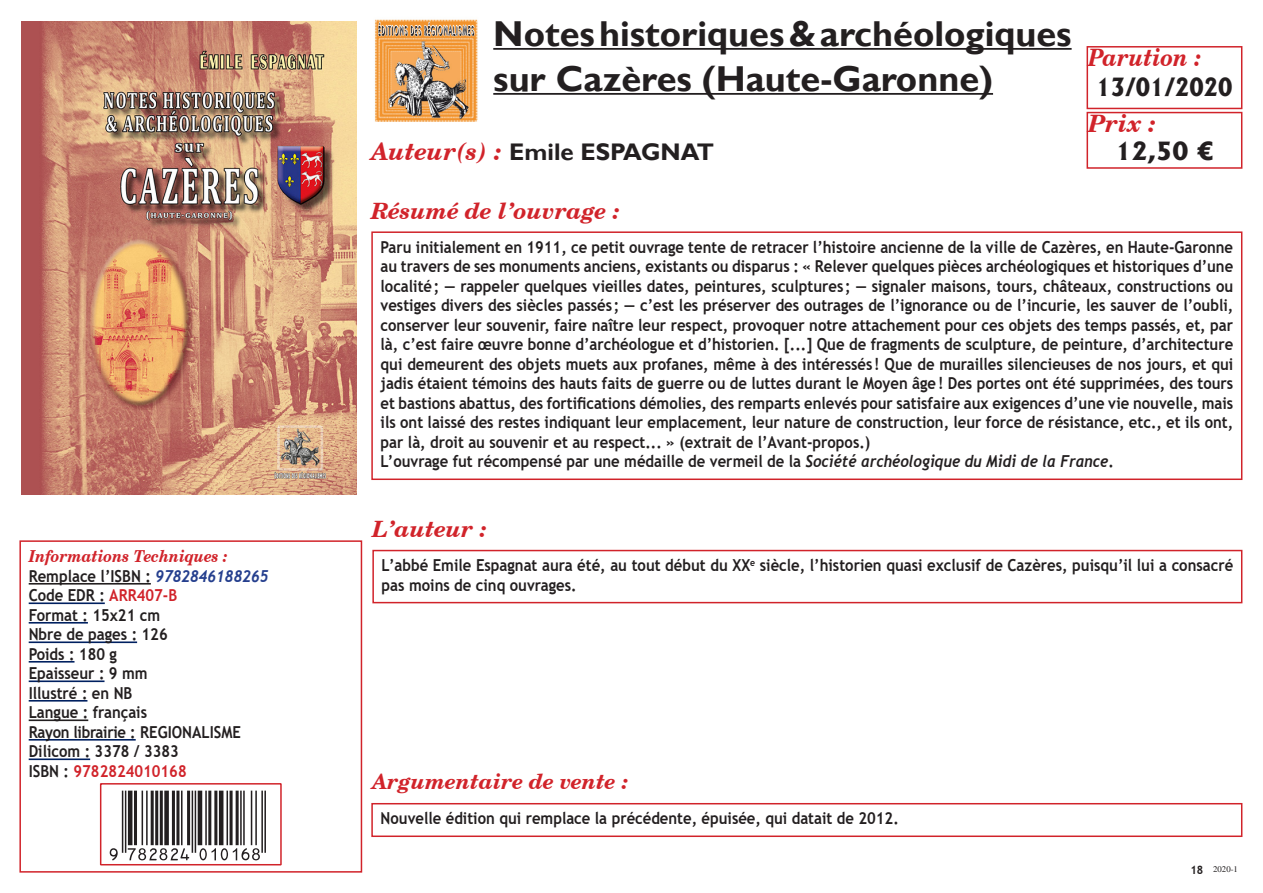
<style>
.page{position:relative;width:1263px;height:893px;background:#fff}
.page>*{position:absolute;margin:0;border:0;box-sizing:border-box;transform-origin:0 0}
.Titre_Livre{font:700 36px/45px "Gill Sans";color:#231f20}
.Titre_Livre_2{font:700 24px "Gill Sans";color:#231f20}
.t1{font:800 24px "Albertus";color:#231f20;scale:.9 1}
.t2{font:italic 700 24px "Century Schoolbook BT";color:#d1232a;scale:.9 1}
.t3{font:800 24px "Albertus";color:#231f20}
.t4{font:italic 700 24px "Century Schoolbook BT";color:#d1232a}
.t5{font:italic 700 22.5px "Century Schoolbook BT";color:#d1232a}
.t6{font:italic 700 21px "Century Schoolbook BT";color:#d1232a}
.Texte_1{font:700 16.5px/19.5px "Trebuchet MS";color:#231f20;text-align:justify;scale:.9 1}
.Texte_1-2{font:700 16.5px "Trebuchet MS";letter-spacing:-.02em;color:#231f20;scale:.9 1}
.Texte_1-3{font:italic 700 16.5px "Century Schoolbook BT";color:#d1232a;scale:.9 1}
.Texte_1-4{font:700 16.5px "Trebuchet MS";color:#d1232a;scale:.9 1}
.t7{font:8.7px "Times";color:#231f20}
.s1{font-family:"Trebuchet";font-style:italic;color:#253f8e}
.s2{color:#d1232a}
.s3{color:#231f20}
.s4{font-family:"Century Schoolbook BT";font-style:italic;color:#d1232a}
.s5{font-family:"Trebuchet";font-style:italic}
.s6{font-family:"Trebuchet MS";font-weight:700;font-size:11.55px}
</style>
<div class="page">
<hr style="left:493px;top:48px;width:578px;height:2px;background:#231f20">
<hr style="left:493px;top:93px;width:500px;height:2px;background:#231f20">
<div style="left:19px;top:540px;width:343px;height:333px;border:2px solid #d1232a"></div>
<hr style="left:29px;top:583px;width:122px;height:2px;background:#231f20">
<hr style="left:29px;top:602px;width:76px;height:2px;background:#002060">
<hr style="left:29px;top:622px;width:59px;height:2px;background:#002060">
<hr style="left:29px;top:641px;width:108px;height:2px;background:#002060">
<hr style="left:29px;top:661px;width:45px;height:2px;background:#002060">
<hr style="left:29px;top:680px;width:76px;height:2px;background:#002060">
<hr style="left:29px;top:700px;width:58px;height:2px;background:#002060">
<hr style="left:29px;top:719px;width:59px;height:2px;background:#231f20">
<hr style="left:29px;top:739px;width:107px;height:2px;background:#002060">
<hr style="left:29px;top:758px;width:61px;height:2px;background:#002060">
<div style="left:100px;top:783px;width:182px;height:82px;border:2px solid #d1232a"></div>
<div style="left:371px;top:231px;width:871px;height:249px;border:2px solid #d1232a"></div>
<div style="left:372px;top:550px;width:870px;height:53px;border:2px solid #d1232a"></div>
<img style="left:21px;top:21px;width:335px;height:474px">
<div style="left:1086px;top:46px;width:156px;height:63px;border:2px solid #d1232a"></div>
<div style="left:1086px;top:112px;width:156px;height:57px;border:2px solid #d1232a"></div>
<img style="left:375px;top:19px;width:103px;height:103px">
<div style="left:371px;top:803px;width:871px;height:34px;border:2px solid #d1232a"></div>
<p class="Texte_1-3" style="left:29px;top:545px;width:223px">Informations Techniques :</p>
<p class="Texte_1" style="left:29px;top:566px;width:268px">Remplace l’ISBN : <span class="s1">9782846188265</span></p>
<p class="Texte_1" style="left:29px;top:586px;width:167px">Code EDR : <span class="s2">ARR407-B</span></p>
<p class="Texte_1" style="left:29px;top:605px;width:148px">Format : 15x21 cm</p>
<p class="Texte_1" style="left:29px;top:625px;width:156px">Nbre de pages : 126</p>
<p class="Texte_1" style="left:29px;top:644px;width:100px">Poids : 180 g</p>
<p class="Texte_1" style="left:29px;top:664px;width:134px">Epaisseur : 9 mm</p>
<p class="Texte_1" style="left:29px;top:683px;width:117px">Illustré : en NB</p>
<p class="Texte_1" style="left:29px;top:703px;width:133px">Langue : français</p>
<p class="Texte_1-2" style="left:29px;top:721px;width:237px">Rayon librairie : REGIONALISME</p>
<p class="Texte_1" style="left:29px;top:742px;width:168px">Dilicom : 3378 / 3383</p>
<p class="Texte_1-4" style="left:29px;top:760px;width:177px"><span class="s3">ISBN :</span> 9782824010168</p>
<p class="Titre_Livre" style="left:493px;top:11px;width:580px">Notes historiques &amp; archéologiques sur Cazères (Haute-Garonne)</p>
<p class="Titre_Livre_2" style="left:371px;top:137px;width:344px"><span class="s4">Auteur(s) :</span> Emile ESPAGNAT</p>
<p class="t5" style="left:371px;top:196px;width:251px">Résumé de l’ouvrage :</p>
<p class="t2" style="left:1088px;top:40px;width:128px">Parution :</p>
<p class="t1" style="left:1096px;top:72px;width:153px">13/01/2020</p>
<p class="t4" style="left:1088px;top:106px;width:70px">Prix :</p>
<p class="t3" style="left:1116px;top:136px;width:99px">12,50 €</p>
<p class="Texte_1" style="left:381px;top:237px;width:949px">Paru initialement en 1911, ce petit ouvrage tente de retracer l’histoire ancienne de la ville de Cazères, en Haute-Garonne au travers de ses monuments anciens, existants ou disparus : « Relever quelques pièces archéologiques et historiques d’une localité; — rappeler quelques vieilles dates, peintures, sculptures ; — signaler maisons, tours, châteaux, constructions ou vestiges divers des siècles passés ; — c’est les préserver des outrages de l’ignorance ou de l’incurie, les sauver de l’oubli, conserver leur souvenir, faire naître leur respect, provoquer notre attachement pour ces objets des temps passés, et, par là, c’est faire œuvre bonne d’archéologue et d’historien. [...] Que de fragments de sculpture, de peinture, d’architecture qui demeurent des objets muets aux profanes, même à des intéressés ! Que de murailles silencieuses de nos jours, et qui jadis étaient témoins des hauts faits de guerre ou de luttes durant le Moyen âge! Des portes ont été supprimées, des tours et bastions abattus, des fortifications démolies, des remparts enlevés pour satisfaire aux exigences d’une vie nouvelle, mais ils ont laissé des restes indiquant leur emplacement, leur nature de construction, leur force de résistance, etc., et ils ont, par là, droit au souvenir et au respect... » (extrait de l’Avant-propos.)</p>
<p class="Texte_1" style="left:381px;top:452px;width:816px">L’ouvrage fut récompensé par une médaille de vermeil de la <span class="s5">Société archéologique du Midi de la France</span>.</p>
<p class="t5" style="left:372px;top:514px;width:117px">L’auteur :</p>
<p class="Texte_1" style="left:382px;top:556px;width:948px">L’abbé Emile Espagnat aura été, au tout début du XX<sup>e</sup> siècle, l’historien quasi exclusif de Cazères, puisqu’il lui a consacré pas moins de cinq ouvrages.</p>
<p class="t6" style="left:372px;top:767px;width:258px">Argumentaire de vente :</p>
<p class="Texte_1" style="left:381px;top:809px;width:577px">Nouvelle édition qui remplace la précédente, épuisée, qui datait de 2012.</p>
<p class="t7" style="left:1190px;top:864px;width:49px"><span class="s6">18</span> 2020-1</p>
</div>
